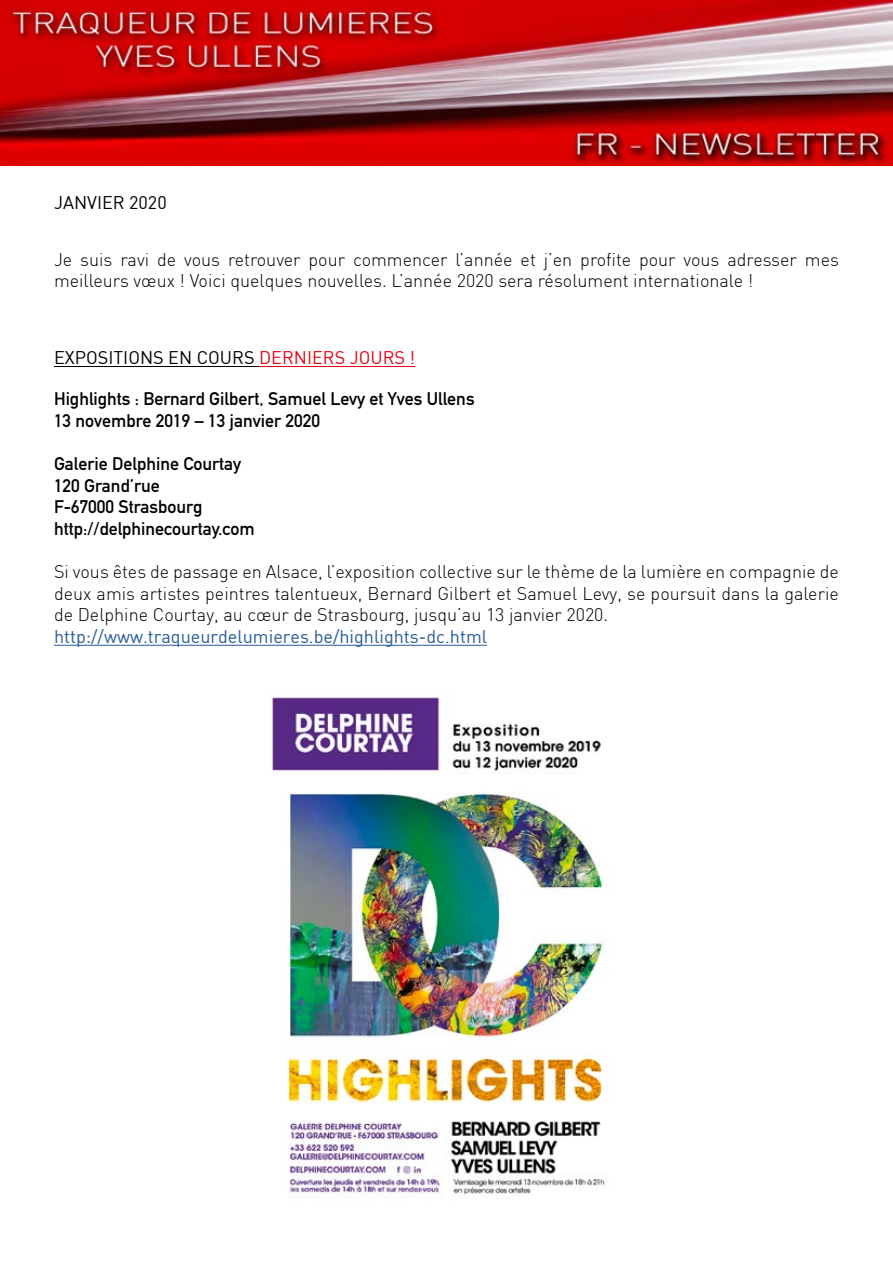
<style>
.page{position:relative;width:893px;height:1263px;background:#fff}
.page>*{position:absolute;margin:0;border:0;box-sizing:border-box;transform-origin:0 0}
.t1{font:300 18px/21.6px "DIN";color:#000}
.t2{font:700 18px/21.6px "DIN Alternate";color:#000}
.t3{font:18px "DIN";color:#275b9b}
.t4{font:18px "DIN";color:#000}
.s1{color:#e30613}
</style>
<div class="page">
<img style="left:0;top:0;width:893px;height:166px">
<hr style="left:54px;top:366px;width:205px;height:1px;background:#000">
<hr style="left:259px;top:366px;width:156px;height:1px;background:#e30613">
<hr style="left:54px;top:645px;width:433px;height:1px;background:#275b9b">
<img style="left:271px;top:697px;width:334px;height:499px">
<p class="t4" style="left:54px;top:192px;width:114px">JANVIER 2020</p>
<p class="t1" style="left:54px;top:248px;width:786px">Je suis ravi de vous retrouver pour commencer l’année et j’en profite pour vous adresser mes meilleurs vœux ! Voici quelques nouvelles. L’année 2020 sera résolument internationale !</p>
<p class="t4" style="left:54px;top:346px;width:363px">EXPOSITIONS EN COURS <span class="s1">DERNIERS JOURS !</span></p>
<p class="t2" style="left:54px;top:387px;width:422px">Highlights : Bernard Gilbert, Samuel Levy et Yves Ullens<br>13 novembre 2019 – 13 janvier 2020</p>
<p class="t2" style="left:54px;top:452px;width:202px">Galerie Delphine Courtay<br>120 Grand’rue<br>F-67000 Strasbourg http://delphinecourtay.com</p>
<p class="t1" style="left:54px;top:560px;width:786px;text-align:justify">Si vous êtes de passage en Alsace, l’exposition collective sur le thème de la lumière en compagnie de deux amis artistes peintres talentueux, Bernard Gilbert et Samuel Levy, se poursuit dans la galerie de Delphine Courtay, au cœur de Strasbourg, jusqu’au 13 janvier 2020.</p>
<p class="t3" style="left:54px;top:625px;width:435px">http://www.traqueurdelumieres.be/highlights-dc.html</p>
</div>
